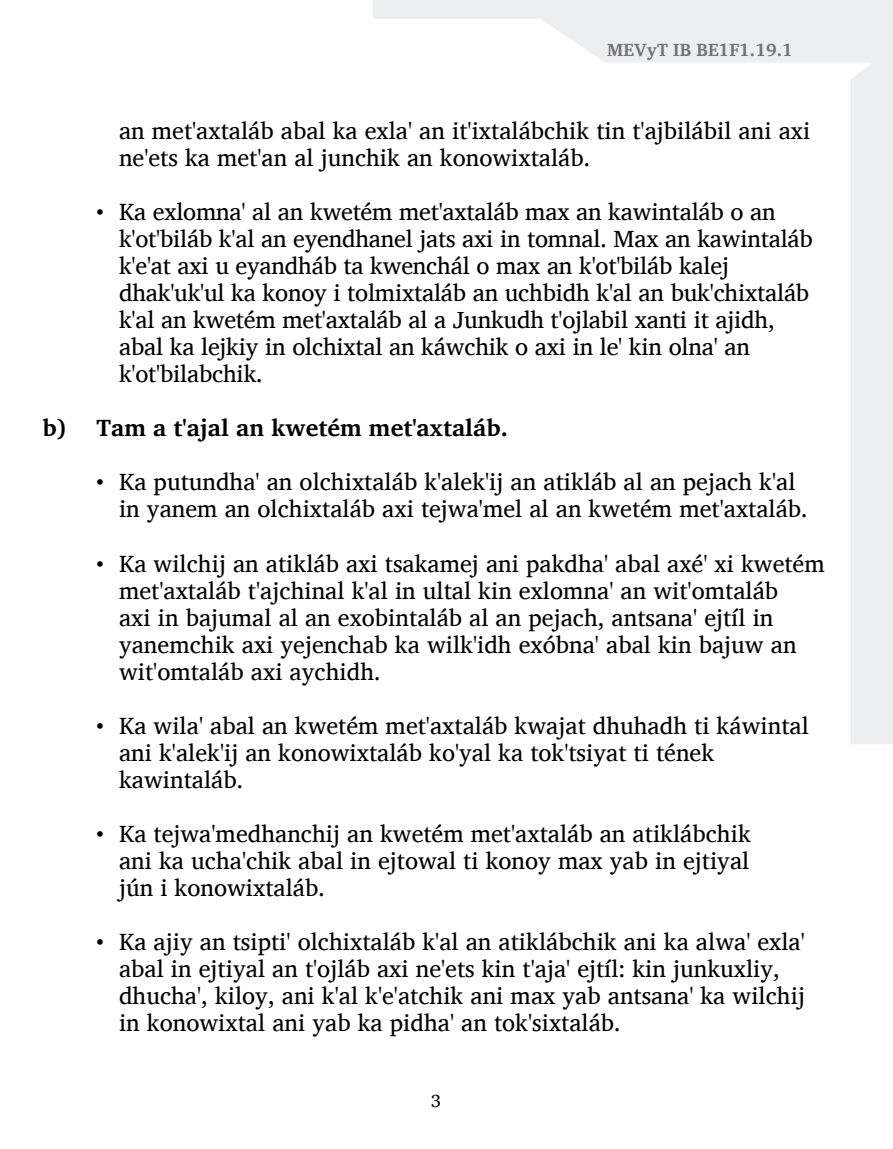
<style>
.page{position:relative;width:893px;height:1149px;background:#fff}
.page>*{position:absolute;margin:0;border:0;box-sizing:border-box;transform-origin:0 0}
.t1{font:24px/27px "Charis SIL";color:#000}
.t2{font:700 24px "Charis SIL";color:#000}
.t3{font:700 18px "Charis SIL";color:#727277}
.t4{font:18px "Charis SIL";color:#000}
</style>
<div class="page">
<svg style="left:373px;top:0;width:520px;height:744px"></svg>
<p class="t3" style="left:607px;top:39px;width:187px">MEVyT IB BE1F1.19.1</p>
<p class="t1" style="left:119px;top:117px;width:693px">an met'axtaláb abal ka exla' an it'ixtalábchik tin t'ajbilábil ani axi ne'ets ka met'an al junchik an konowixtaláb.</p>
<p class="t1" style="left:119px;top:198px;width:695px;text-indent:-23px">• Ka exlomna' al an kwetém met'axtaláb max an kawintaláb o an k'ot'biláb k'al an eyendhanel jats axi in tomnal. Max an kawintaláb k'e'at axi u eyandháb ta kwenchál o max an k'ot'biláb kalej dhak'uk'ul ka konoy i tolmixtaláb an uchbidh k'al an buk'chixtaláb k'al an kwetém met'axtaláb al a Junkudh t'ojlabil xanti it ajidh, abal ka lejkiy in olchixtal an káwchik o axi in le' kin olna' an k'ot'bilabchik.</p>
<p class="t2" style="left:43px;top:414px;width:467px">b) Tam a t'ajal an kwetém met'axtaláb.</p>
<p class="t1" style="left:119px;top:468px;width:690px;text-indent:-22px">• Ka putundha' an olchixtaláb k'alek'ij an atikláb al an pejach k'al in yanem an olchixtaláb axi tejwa'mel al an kwetém met'axtaláb.</p>
<p class="t1" style="left:119px;top:549px;width:707px;text-indent:-22px">• Ka wilchij an atikláb axi tsakamej ani pakdha' abal axé' xi kwetém met'axtaláb t'ajchinal k'al in ultal kin exlomna' an wit'omtaláb<br>axi in bajumal al an exobintaláb al an pejach, antsana' ejtíl in yanemchik axi yejenchab ka wilk'idh exóbna' abal kin bajuw an wit'omtaláb axi aychidh.</p>
<p class="t1" style="left:119px;top:711px;width:691px;text-indent:-22px">• Ka wila' abal an kwetém met'axtaláb kwajat dhuhadh ti káwintal ani k'alek'ij an konowixtaláb ko'yal ka tok'tsiyat ti tének kawintaláb.</p>
<p class="t1" style="left:119px;top:819px;width:633px;text-align:justify;text-indent:-22px">• Ka tejwa'medhanchij an kwetém met'axtaláb an atiklábchik ani ka ucha'chik abal in ejtowal ti konoy max yab in ejtiyal jún i konowixtaláb.</p>
<p class="t1" style="left:119px;top:927px;width:687px;text-indent:-22px">• Ka ajiy an tsipti' olchixtaláb k'al an atiklábchik ani ka alwa' exla' abal in ejtiyal an t'ojláb axi ne'ets kin t'aja' ejtíl: kin junkuxliy, dhucha', kiloy, ani k'al k'e'atchik ani max yab antsana' ka wilchij in konowixtal ani yab ka pidha' an tok'sixtaláb.</p>
<p class="t4" style="left:431px;top:1089px;width:12px">3</p>
</div>
